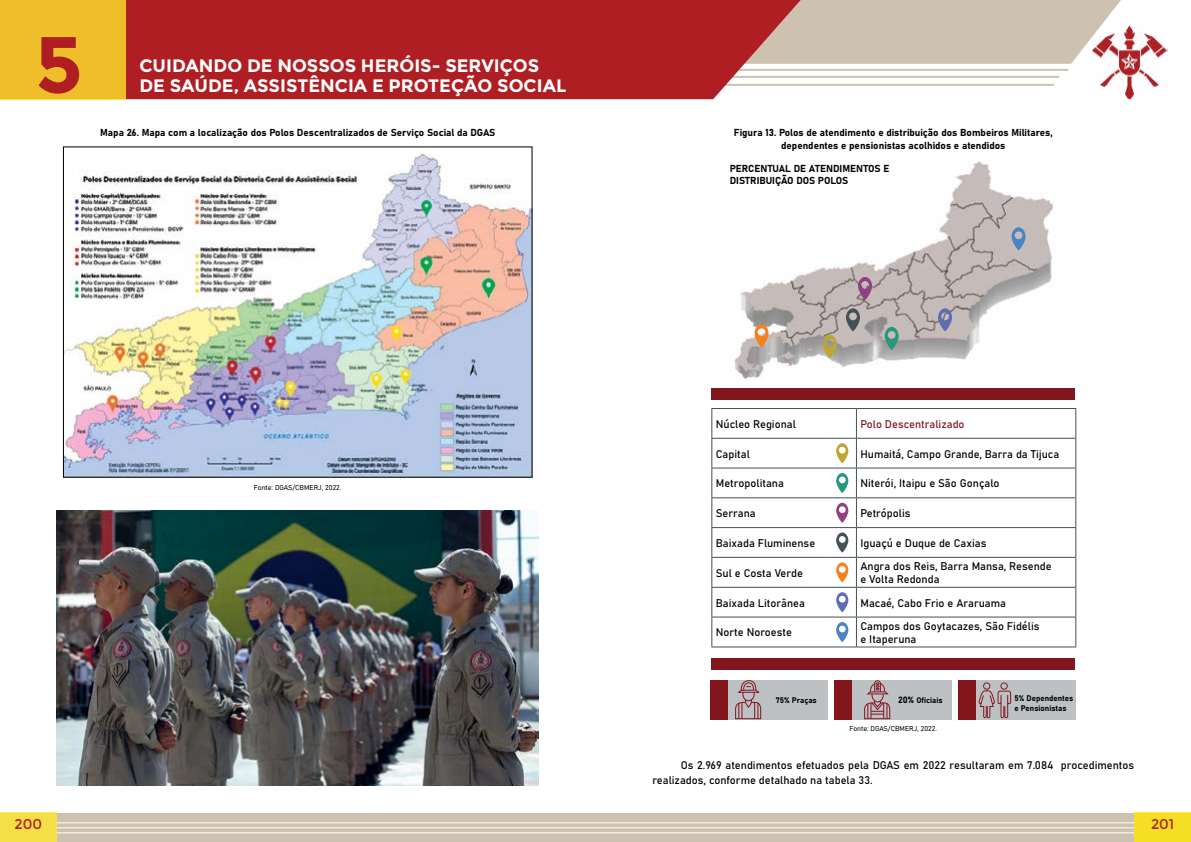
<style>
.page{position:relative;width:1191px;height:842px;background:#fff}
.page>*{position:absolute;margin:0;border:0;box-sizing:border-box;transform-origin:0 0}
.t1{font:700 80px "Montserrat";color:#af1e23}
.t2{font:700 18px/20px "Montserrat";color:#fff}
.t3{font:14px "Montserrat";color:#af1e23}
.t4{font:11px/13.2px "Bahnschrift";color:#000}
.t5{font:11px "Bahnschrift";color:#82161c}
.t6{font:10px/13.2px "Bahnschrift";color:#000;text-align:center}
.t7{font:8px/9.6px "Bahnschrift";color:#000}
.t8{font:7px "Bahnschrift";color:#000}
.s1{font-size:9px}
.s2{font-size:9px;color:#fff}
</style>
<div class="page">
<hr style="left:712px;top:69px;width:356px;height:2px;background:#cdc2af">
<hr style="left:703px;top:76px;width:356px;height:2px;background:#cdc2af">
<hr style="left:697px;top:84px;width:357px;height:2px;background:#cdc2af">
<div style="left:813px;top:0;width:318px;height:64px;background:#cdc2af"></div>
<svg style="left:125px;top:0;width:688px;height:99px;background:#b32d31"></svg>
<div style="left:0;top:0;width:125px;height:99px;background:#efbe2b"></div>
<img style="left:1092px;top:25px;width:75px;height:76px">
<div style="left:0;top:814px;width:1191px;height:28px;background:#cdc2af"></div>
<div style="left:1134px;top:812px;width:57px;height:30px;background:#f5de23"></div>
<div style="left:0;top:812px;width:57px;height:30px;background:#f5df47"></div>
<hr style="left:57px;top:832px;width:1077px;height:1px;background:#fff">
<hr style="left:57px;top:827px;width:1077px;height:1px;background:#fff">
<hr style="left:57px;top:822px;width:1077px;height:1px;background:#fff">
<img style="left:65px;top:153px;width:465px;height:323px">
<img style="left:734px;top:161px;width:319px;height:218px">
<svg style="left:858px;top:277px;width:14px;height:23px"></svg>
<svg style="left:846px;top:308px;width:14px;height:23px"></svg>
<svg style="left:884px;top:327px;width:14px;height:23px"></svg>
<svg style="left:754px;top:324px;width:14px;height:23px"></svg>
<svg style="left:823px;top:335px;width:14px;height:23px"></svg>
<svg style="left:938px;top:308px;width:14px;height:23px"></svg>
<svg style="left:1011px;top:227px;width:14px;height:23px"></svg>
<svg style="left:712px;top:409px;width:363px;height:238px"></svg>
<hr style="left:711px;top:408px;width:117px;height:1px;background:#435156">
<hr style="left:856px;top:408px;width:220px;height:1px;background:#435156">
<hr style="left:711px;top:438px;width:117px;height:1px;background:#435156">
<hr style="left:856px;top:438px;width:220px;height:1px;background:#435156">
<hr style="left:711px;top:468px;width:117px;height:1px;background:#435156">
<hr style="left:856px;top:468px;width:220px;height:1px;background:#435156">
<hr style="left:711px;top:497px;width:117px;height:1px;background:#435156">
<hr style="left:856px;top:497px;width:220px;height:1px;background:#435156">
<hr style="left:711px;top:527px;width:117px;height:1px;background:#435156">
<hr style="left:856px;top:527px;width:220px;height:1px;background:#435156">
<hr style="left:711px;top:557px;width:117px;height:1px;background:#435156">
<hr style="left:856px;top:557px;width:220px;height:1px;background:#435156">
<hr style="left:711px;top:587px;width:117px;height:1px;background:#435156">
<svg style="left:711px;top:409px;width:1px;height:208px"></svg>
<hr style="left:856px;top:587px;width:220px;height:1px;background:#435156">
<svg style="left:1075px;top:409px;width:1px;height:208px"></svg>
<hr style="left:711px;top:617px;width:117px;height:1px;background:#435156">
<hr style="left:711px;top:617px;width:1px;height:30px;background:#435156">
<hr style="left:856px;top:617px;width:220px;height:1px;background:#435156">
<hr style="left:1075px;top:617px;width:1px;height:30px;background:#435156">
<hr style="left:711px;top:647px;width:117px;height:1px;background:#435156">
<hr style="left:856px;top:647px;width:220px;height:1px;background:#435156">
<svg style="left:828px;top:408px;width:29px;height:240px"></svg>
<div style="left:711px;top:658px;width:364px;height:11px;background:#82161c"></div>
<div style="left:711px;top:388px;width:364px;height:11px;background:#82161c"></div>
<div style="left:710px;top:680px;width:62px;height:39px;background:#82161c"></div>
<div style="left:728px;top:680px;width:100px;height:39px;background:#bdc1c4"></div>
<div style="left:834px;top:680px;width:58px;height:39px;background:#82161c"></div>
<div style="left:958px;top:680px;width:58px;height:39px;background:#82161c"></div>
<div style="left:852px;top:680px;width:100px;height:39px;background:#bdc1c4"></div>
<div style="left:976px;top:680px;width:99px;height:39px;background:#bdc1c4"></div>
<svg style="left:734px;top:680px;width:27px;height:40px"></svg>
<svg style="left:863px;top:680px;width:27px;height:40px"></svg>
<div style="left:983px;top:682px;width:7px;height:8px;border:1px solid #82161c;border-radius:50%"></div>
<svg style="left:978px;top:690px;width:34px;height:29px"></svg>
<div style="left:1000px;top:682px;width:7px;height:8px;border:1px solid #82161c;border-radius:50%"></div>
<img style="left:57px;top:511px;width:482px;height:274px">
<h1 class="t1" style="left:35px;top:17px;width:50px">5</h1>
<h2 class="t2" style="left:139px;top:56px;width:428px">CUIDANDO DE NOSSOS HERÓIS- SERVIÇOS<br>DE SAÚDE, ASSISTÊNCIA E PROTEÇÃO SOCIAL</h2>
<p class="t6" style="left:100px;top:125px;width:397px">Mapa 26. Mapa com a localização dos Polos Descentralizados de Serviço Social da DGAS</p>
<p class="t6" style="left:734px;top:125px;width:320px">Figura 13. Polos de atendimento e distribuição dos Bombeiros Militares, dependentes e pensionistas acolhidos e atendidos</p>
<p class="t6" style="left:730px;top:162px;width:161px;line-height:12px;text-align:left">PERCENTUAL DE ATENDIMENTOS E<br>DISTRIBUIÇÃO DOS POLOS</p>
<p class="t8" style="left:254px;top:482px;width:89px">Fonte: DGAS/CBMERJ, 2022.</p>
<p class="t4" style="left:716px;top:416px;width:82px">Núcleo Regional</p>
<p class="t5" style="left:860px;top:415px;width:106px">Polo Descentralizado</p>
<p class="t4" style="left:716px;top:446px;width:36px">Capital</p>
<p class="t4" style="left:860px;top:446px;width:200px">Humaitá, Campo Grande, Barra da Tijuca</p>
<p class="t4" style="left:716px;top:476px;width:69px">Metropolitana</p>
<p class="t4" style="left:860px;top:476px;width:141px">Niterói, Itaipu e São Gonçalo</p>
<p class="t4" style="left:716px;top:506px;width:41px">Serrana</p>
<p class="t4" style="left:860px;top:506px;width:52px">Petrópolis</p>
<p class="t4" style="left:716px;top:536px;width:101px">Baixada Fluminense</p>
<p class="t4" style="left:860px;top:536px;width:128px">Iguaçú e Duque de Caxias</p>
<p class="t4" style="left:716px;top:565px;width:89px">Sul e Costa Verde</p>
<p class="t4" style="left:860px;top:559px;width:193px">Angra dos Reis, Barra Mansa, Resende e Volta Redonda</p>
<p class="t4" style="left:716px;top:595px;width:91px">Baixada Litorânea</p>
<p class="t4" style="left:860px;top:595px;width:147px">Macaé, Cabo Frio e Araruama</p>
<p class="t4" style="left:716px;top:625px;width:78px">Norte Noroeste</p>
<p class="t4" style="left:860px;top:618px;width:181px">Campos dos Goytacazes, São Fidélis e Itaperuna</p>
<p class="t7" style="left:776px;top:695px;width:42px">75% Praças</p>
<p class="t7" style="left:898px;top:695px;width:46px"><span class="s1">20%</span> Oficiais</p>
<p class="t7" style="left:1014px;top:693px;width:60px;text-indent:-20px"><span class="s2">15%</span> 5% Dependentes e Pensionistas</p>
<p class="t8" style="left:849px;top:723px;width:89px">Fonte: DGAS/CBMERJ, 2022.</p>
<p class="t4" style="left:652px;top:757px;width:483px;line-height:15px;text-indent:28px">Os 2.969 atendimentos efetuados pela DGAS em 2022 resultaram em 7.084 procedimentos realizados, conforme detalhado na tabela 33.</p>
<p class="t3" style="left:15px;top:816px;width:29px">200</p>
<p class="t3" style="left:1151px;top:816px;width:25px">201</p>
</div>
